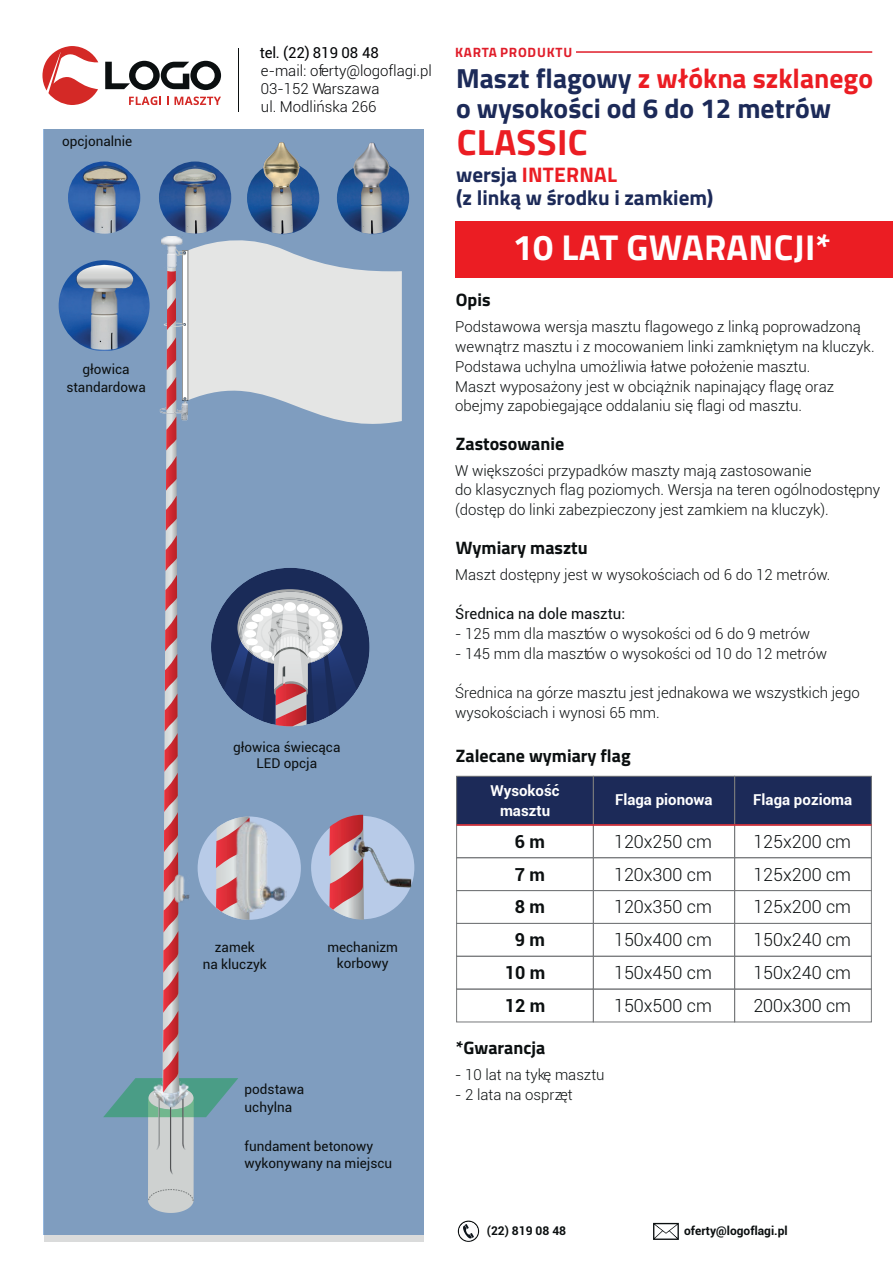
<style>
.page{position:relative;width:893px;height:1263px;background:#fff}
.page>*{position:absolute;margin:0;border:0;box-sizing:border-box;transform-origin:0 0}
.t1{font:700 36.45px "Titillium";letter-spacing:.01em;color:#eb1d23}
.t2{font:700 36px "Titillium";letter-spacing:.01em;color:#fff}
.t3{font:700 27.6px/29.8px "Titillium";color:#1c2a58}
.t4{font:700 21px/22.8px "Titillium";color:#1c2a58}
.t5{font:300 18px/32.8px "Roboto";color:#0b0f10;text-align:justify}
.t6{font:700 18px "Titillium";color:#0b0f10}
.t7{font:700 18px/32.8px "Roboto";color:#0b0f10}
.t8{font:300 15px/19.8px "Roboto";color:#0b0f10}
.t9{font:300 15px/18px "Roboto";color:#020305}
.t10{font:700 15px/19.8px "Roboto";color:#fff;text-align:center}
.t11{font:15px "Roboto";color:#0b0f10}
.t12{font:15px "Roboto";color:#020305}
.t13{font:13.5px/17.9px "Roboto";color:#0b0f10;text-align:center}
.t14{font:13.5px/17.9px "Roboto";color:#0c1011;text-align:center}
.t15{font:700 13.5px "Titillium";letter-spacing:.06em;color:#e01d2a}
.t16{font:700 12px "Roboto";color:#0b0f10}
.s1{color:#eb1d23}
</style>
<div class="page">
<div style="left:44px;top:129px;width:380px;height:1113px;background:#7f9dbf"></div>
<hr style="left:576px;top:51px;width:296px;height:2px;background:#e01d2a">
<svg style="left:458px;top:1220px;width:21px;height:22px"></svg>
<svg style="left:653px;top:1223px;width:26px;height:17px"></svg>
<div style="left:456px;top:221px;width:437px;height:56px;background:#eb1d23"></div>
<hr style="left:238px;top:48px;width:1px;height:63px;background:#0b0f10">
<svg style="left:129px;top:97px;width:32px;height:8px"></svg>
<svg style="left:167px;top:97px;width:54px;height:8px"></svg>
<svg style="left:105px;top:61px;width:116px;height:29px"></svg>
<svg style="left:42px;top:46px;width:56px;height:59px"></svg>
<div style="left:457px;top:776px;width:415px;height:49px;background:#1c2a58"></div>
<div style="left:456px;top:776px;width:137px;height:49px;border:1px solid #77797b"></div>
<div style="left:593px;top:776px;width:142px;height:49px;border:1px solid #77797b"></div>
<div style="left:734px;top:776px;width:137px;height:49px;border:1px solid #77797b"></div>
<div style="left:456px;top:857px;width:137px;height:34px;border:1px solid #77797b"></div>
<div style="left:456px;top:890px;width:137px;height:33px;border:1px solid #77797b"></div>
<div style="left:456px;top:923px;width:137px;height:33px;border:1px solid #77797b"></div>
<div style="left:456px;top:956px;width:137px;height:33px;border:1px solid #77797b"></div>
<div style="left:456px;top:989px;width:137px;height:33px;border:1px solid #77797b"></div>
<div style="left:593px;top:857px;width:142px;height:34px;border:1px solid #77797b"></div>
<div style="left:593px;top:890px;width:142px;height:33px;border:1px solid #77797b"></div>
<div style="left:593px;top:923px;width:142px;height:33px;border:1px solid #77797b"></div>
<div style="left:593px;top:956px;width:142px;height:33px;border:1px solid #77797b"></div>
<div style="left:593px;top:989px;width:142px;height:33px;border:1px solid #77797b"></div>
<div style="left:734px;top:857px;width:137px;height:34px;border:1px solid #77797b"></div>
<div style="left:734px;top:890px;width:137px;height:33px;border:1px solid #77797b"></div>
<div style="left:734px;top:923px;width:137px;height:33px;border:1px solid #77797b"></div>
<div style="left:734px;top:956px;width:137px;height:33px;border:1px solid #77797b"></div>
<div style="left:734px;top:989px;width:137px;height:33px;border:1px solid #77797b"></div>
<hr style="left:457px;top:824px;width:415px;height:2px;background:#e01d2a">
<img style="left:402px;top:847px;width:9px;height:40px">
<img style="left:68px;top:162px;width:72px;height:72px;border-radius:36px">
<img style="left:159px;top:162px;width:72px;height:72px;border-radius:36px">
<img style="left:247px;top:162px;width:72px;height:72px;border-radius:36px">
<img style="left:263px;top:142px;width:37px;height:46px">
<img style="left:271px;top:187px;width:22px;height:46px">
<img style="left:337px;top:162px;width:72px;height:72px;border-radius:36px">
<img style="left:353px;top:142px;width:37px;height:46px">
<img style="left:361px;top:187px;width:22px;height:46px">
<img style="left:59px;top:269px;width:18px;height:73px">
<svg style="left:77px;top:236px;width:325px;height:977px"></svg>
<p class="t13" style="left:62px;top:132px;width:72px">opcjonalnie</p>
<p class="t14" style="left:66px;top:360px;width:81px">głowica standardowa</p>
<p class="t12" style="left:260px;top:42px;width:121px">tel. (22) 819 08 48</p>
<p class="t9" style="left:261px;top:61px;width:172px">e-mail: oferty@logoflagi.pl<br>03-152 Warszawa<br>ul. Modlińska 266</p>
<p class="t13" style="left:233px;top:738px;width:109px;line-height:16.2px">głowica świecąca<br>LED opcja</p>
<p class="t13" style="left:203px;top:937px;width:66px">zamek<br>na kluczyk</p>
<p class="t13" style="left:327px;top:938px;width:72px;line-height:16.2px">mechanizm korbowy</p>
<p class="t13" style="left:245px;top:1080px;width:61px;text-align:left">podstawa uchylna</p>
<p class="t13" style="left:245px;top:1136px;width:149px;text-align:left">fundament betonowy wykonywany na miejscu</p>
<p class="t15" style="left:455px;top:42px;width:119px">KARTA PRODUKTU</p>
<h3 class="t3" style="left:456px;top:62px;width:418px">Maszt flagowy <span class="s1">z włókna szklanego </span>o wysokości od 6 do 12 metrów</h3>
<h1 class="t1" style="left:457px;top:115px;width:132px">CLASSIC</h1>
<h3 class="t4" style="left:456px;top:162px;width:259px">wersja <span class="s1">INTERNAL<br></span>(z linką w środku i zamkiem)</h3>
<h2 class="t2" style="left:513px;top:220px;width:319px">10 LAT GWARANCJI*</h2>
<p class="t6" style="left:456px;top:286px;width:36px">Opis</p>
<p class="t8" style="left:455px;top:316px;width:421px">Podstawowa wersja masztu flagowego z linką poprowadzoną wewnątrz masztu i z mocowaniem linki zamkniętym na kluczyk.<br>Podstawa uchylna umożliwia łatwe położenie masztu.<br>Maszt wyposażony jest w obciążnik napinający flagę oraz obejmy zapobiegające oddalaniu się flagi od masztu.</p>
<p class="t6" style="left:456px;top:430px;width:110px">Zastosowanie</p>
<p class="t8" style="left:455px;top:460px;width:427px">W większości przypadków maszty mają zastosowanie<br>do klasycznych flag poziomych. Wersja na teren ogólnodostępny (dostęp do linki zabezpieczony jest zamkiem na kluczyk).</p>
<p class="t6" style="left:456px;top:534px;width:133px">Wymiary masztu</p>
<p class="t8" style="left:455px;top:564px;width:377px">Maszt dostępny jest w wysokościach od 6 do 12 metrów.</p>
<p class="t11" style="left:455px;top:603px;width:171px">Średnica na dole masztu:</p>
<p class="t8" style="left:455px;top:623px;width:356px">- 125 mm dla masztów o wysokości od 6 do 9 metrów</p>
<p class="t8" style="left:455px;top:643px;width:373px">- 145 mm dla masztów o wysokości od 10 do 12 metrów</p>
<p class="t8" style="left:455px;top:683px;width:406px">Średnica na górze masztu jest jednakowa we wszystkich jego wysokościach i wynosi 65 mm.</p>
<p class="t6" style="left:456px;top:742px;width:176px">Zalecane wymiary flag</p>
<p class="t10" style="left:490px;top:780px;width:71px">Wysokość masztu</p>
<p class="t10" style="left:615px;top:789px;width:99px">Flaga pionowa</p>
<p class="t10" style="left:753px;top:789px;width:100px">Flaga pozioma</p>
<p class="t7" style="left:515px;top:824px;width:32px;text-align:justify">6 m 7 m 8 m 9 m</p>
<p class="t7" style="left:505px;top:955px;width:42px">10 m<br>12 m</p>
<p class="t6" style="left:456px;top:1034px;width:91px">*Gwarancja</p>
<p class="t8" style="left:455px;top:1064px;width:151px">- 10 lat na tykę masztu</p>
<p class="t8" style="left:455px;top:1084px;width:119px">- 2 lata na osprzęt</p>
<p class="t5" style="left:614px;top:824px;width:99px">120x250 cm</p>
<p class="t5" style="left:753px;top:824px;width:99px">125x200 cm</p>
<p class="t5" style="left:614px;top:857px;width:99px">120x300 cm 120x350 cm 150x400 cm 150x450 cm 150x500 cm</p>
<p class="t5" style="left:753px;top:857px;width:99px">125x200 cm 125x200 cm 150x240 cm 150x240 cm 200x300 cm</p>
<p class="t16" style="left:487px;top:1222px;width:81px">(22) 819 08 48</p>
<p class="t16" style="left:684px;top:1222px;width:105px">oferty@logoflagi.pl</p>
</div>
